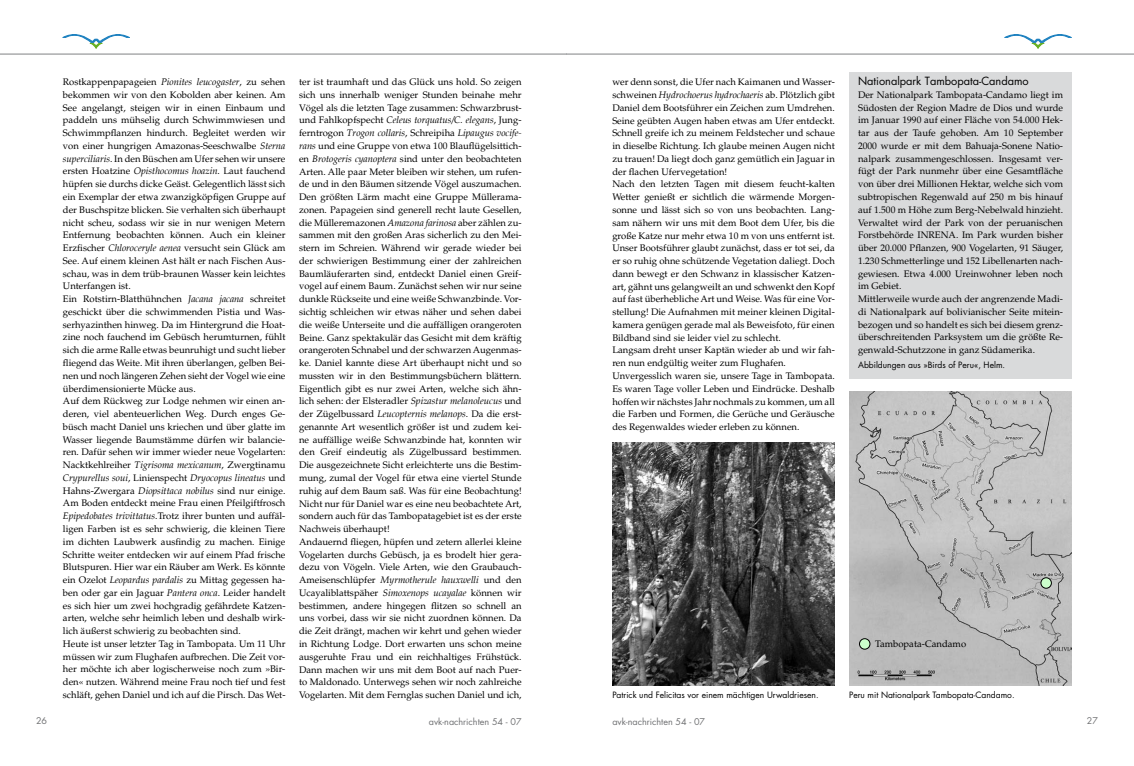
<style>
.page{position:relative;width:1134px;height:766px;background:#fff}
.page>*{position:absolute;margin:0;border:0;box-sizing:border-box;transform-origin:0 0}
.t1{font:11px "Futura";color:#000}
.t2{font:9.5px/12.8px "Palatino";color:#000}
.t3{font:9px "Futura";color:#707173}
.t4{font:9px "Futura";color:#707173}
.t5{font:8.5px "Futura";color:#000}
.s1{font-style:italic}
</style>
<div class="page">
<svg style="left:63px;top:35px;width:67px;height:13px"></svg>
<hr style="left:0;top:54px;width:567px;height:1px;background:#a9aaac">
<svg style="left:1004px;top:35px;width:67px;height:13px"></svg>
<hr style="left:567px;top:54px;width:567px;height:1px;background:#a9aaac">
<div style="left:849px;top:72px;width:222px;height:306px;background:#d9dadb"></div>
<img style="left:849px;top:391px;width:222px;height:294px">
<div style="left:1041px;top:577px;width:10px;height:11px;background:#cfc;border-radius:50%"></div>
<div style="left:1040px;top:577px;width:12px;height:11px;border:1px solid #000;border-radius:50%"></div>
<div style="left:859px;top:638px;width:11px;height:11px;background:#cfc;border-radius:50%"></div>
<div style="left:859px;top:638px;width:11px;height:11px;border:1px solid #000;border-radius:50%"></div>
<img style="left:612px;top:442px;width:223px;height:243px">
<p class="t2" style="left:63px;top:76px;width:224px">Rostkappenpapageien <span class="s1">Pionites leucogaster</span>, zu sehen bekommen wir von den Kobolden aber keinen. Am See angelangt, steigen wir in einen Einbaum und paddeln uns mühselig durch Schwimmwiesen und Schwimmpflanzen hindurch. Begleitet werden wir von einer hungrigen Amazonas-Seeschwalbe <span class="s1">Sterna superciliaris</span>. In den Büschen am Ufer sehen wir unsere ersten Hoatzine <span class="s1">Opisthocomus hoazin</span>. Laut fauchend hüpfen sie durchs dicke Geäst. Gelegentlich lässt sich ein Exemplar der etwa zwanzigköpfigen Gruppe auf der Buschspitze blicken. Sie verhalten sich überhaupt nicht scheu, sodass wir sie in nur wenigen Metern Entfernung beobachten können. Auch ein kleiner Erzfischer <span class="s1">Chloroceryle aenea</span> versucht sein Glück am See. Auf einem kleinen Ast hält er nach Fischen Aus&shy;schau, was in dem trüb-braunen Wasser kein leichtes Unterfangen ist.<br>Ein Rotstirn-Blatthühnchen <span class="s1">Jacana jacana</span> schreitet geschickt über die schwimmenden Pistia und Was&shy;serhyazinthen hinweg. Da im Hintergrund die Hoat&shy;zine noch fauchend im Gebüsch herumturnen, fühlt sich die arme Ralle etwas beunruhigt und sucht lieber fliegend das Weite. Mit ihren überlangen, gelben Bei&shy;nen und noch längeren Zehen sieht der Vogel wie eine überdimensionierte Mücke aus.<br>Auf dem Rückweg zur Lodge nehmen wir einen an&shy;deren, viel abenteuerlichen Weg. Durch enges Ge&shy;büsch macht Daniel uns kriechen und über glatte im Wasser liegende Baumstämme dürfen wir balancie&shy;ren. Dafür sehen wir immer wieder neue Vogelarten:<br>Nacktkehlreiher <span class="s1">Tigrisoma mexicanum</span>, Zwergtinamu <span class="s1">Crypurellus soui</span>, Linienspecht <span class="s1">Dryocopus lineatus</span> und Hahns-Zwergara <span class="s1">Diopsittaca nobilus</span> sind nur einige.<br>Am Boden entdeckt meine Frau einen Pfeilgiftfrosch <span class="s1">Epipedobates trivittatus</span>.Trotz ihrer bunten und auffäl&shy;ligen Farben ist es sehr schwierig, die kleinen Tiere im dichten Laubwerk ausfindig zu machen. Einige Schritte weiter entdecken wir auf einem Pfad frische Blutspuren. Hier war ein Räuber am Werk. Es könnte ein Ozelot <span class="s1">Leopardus pardalis</span> zu Mittag gegessen ha&shy;ben oder gar ein Jaguar <span class="s1">Pantera onca</span>. Leider handelt es sich hier um zwei hochgradig gefährdete Katzen&shy;arten, welche sehr heimlich leben und deshalb wirk&shy;lich äußerst schwierig zu beobachten sind.<br>Heute ist unser letzter Tag in Tambopata. Um 11 Uhr müssen wir zum Flughafen aufbrechen. Die Zeit vor&shy;her möchte ich aber logischerweise noch zum »Bir&shy;den« nutzen. Während meine Frau noch tief und fest schläft, gehen Daniel und ich auf die Pirsch. Das Wet-</p>
<p class="t1" style="left:858px;top:74px;width:172px">Nationalpark Tambopata-Candamo</p>
<p class="t2" style="left:299px;top:76px;width:224px">ter ist traumhaft und das Glück uns hold. So zeigen sich uns innerhalb weniger Stunden beinahe mehr Vögel als die letzten Tage zusammen: Schwarzbrust&shy;und Fahlkopfspecht <span class="s1">Celeus torquatus/C. elegans</span>, Jung&shy;ferntrogon <span class="s1">Trogon collaris</span>, Schreipiha <span class="s1">Lipaugus vocife&shy;rans</span> und eine Gruppe von etwa 100 Blauflügelsittich&shy;en <span class="s1">Brotogeris cyanoptera</span> sind unter den beobachteten Arten. Alle paar Meter bleiben wir stehen, um rufen&shy;de und in den Bäumen sitzende Vögel auszumachen.<br>Den größten Lärm macht eine Gruppe Müllerama&shy;zonen. Papageien sind generell recht laute Gesellen, die Mülleremazonen <span class="s1">Amazona farinosa</span> aber zählen zu&shy;sammen mit den großen Aras sicherlich zu den Mei&shy;stern im Schreien. Während wir gerade wieder bei der schwierigen Bestimmung einer der zahlreichen Baumläuferarten sind, entdeckt Daniel einen Greif&shy;vogel auf einem Baum. Zunächst sehen wir nur seine dunkle Rückseite und eine weiße Schwanzbinde. Vor&shy;sichtig schleichen wir etwas näher und sehen dabei die weiße Unterseite und die auffälligen orangeroten Beine. Ganz spektakulär das Gesicht mit dem kräftig orangeroten Schnabel und der schwarzen Augenmas&shy;ke. Daniel kannte diese Art überhaupt nicht und so mussten wir in den Bestimmungsbüchern blättern.<br>Eigentlich gibt es nur zwei Arten, welche sich ähn&shy;lich sehen: der Elsteradler <span class="s1">Spizastur melanoleucus</span> und der Zügelbussard <span class="s1">Leucopternis melanops</span>. Da die erst&shy;genannte Art wesentlich größer ist und zudem kei&shy;ne auffällige weiße Schwanzbinde hat, konnten wir den Greif eindeutig als Zügelbussard bestimmen.<br>Die ausgezeichnete Sicht erleichterte uns die Bestim&shy;mung, zumal der Vogel für etwa eine viertel Stunde ruhig auf dem Baum saß. Was für eine Beobachtung!<br>Nicht nur für Daniel war es eine neu beobachtete Art, sondern auch für das Tambopatagebiet ist es der erste Nachweis überhaupt!<br>Andauernd fliegen, hüpfen und zetern allerlei kleine Vogelarten durchs Gebüsch, ja es brodelt hier gera&shy;dezu von Vögeln. Viele Arten, wie den Graubauch-Ameisenschlüpfer <span class="s1">Myrmotherule hauxwelli</span> und den Ucayaliblattspäher <span class="s1">Simoxenops ucayalae</span> können wir bestimmen, andere hingegen flitzen so schnell an uns vorbei, dass wir sie nicht zuordnen können. Da die Zeit drängt, machen wir kehrt und gehen wieder in Richtung Lodge. Dort erwarten uns schon meine ausgeruhte Frau und ein reichhaltiges Frühstück.<br>Dann machen wir uns mit dem Boot auf nach Puer&shy;to Maldonado. Unterwegs sehen wir noch zahlreiche Vogelarten. Mit dem Fernglas suchen Daniel und ich,</p>
<p class="t2" style="left:612px;top:76px;width:224px">wer denn sonst, die Ufer nach Kaimanen und Wasser&shy;schweinen <span class="s1">Hydrochoerus hydrochaeris</span> ab. Plötzlich gibt Daniel dem Bootsführer ein Zeichen zum Umdrehen.<br>Seine geübten Augen haben etwas am Ufer entdeckt.<br>Schnell greife ich zu meinem Feldstecher und schaue in dieselbe Richtung. Ich glaube meinen Augen nicht zu trauen! Da liegt doch ganz gemütlich ein Jaguar in der flachen Ufervegetation!<br>Nach den letzten Tagen mit diesem feucht-kalten Wetter genießt er sichtlich die wärmende Morgen&shy;sonne und lässt sich so von uns beobachten. Lang&shy;sam nähern wir uns mit dem Boot dem Ufer, bis die große Katze nur mehr etwa 10 m von uns entfernt ist.<br>Unser Bootsführer glaubt zunächst, dass er tot sei, da er so ruhig ohne schützende Vegetation daliegt. Doch dann bewegt er den Schwanz in klassischer Katzen&shy;art, gähnt uns gelangweilt an und schwenkt den Kopf auf fast überhebliche Art und Weise. Was für eine Vor&shy;stellung! Die Aufnahmen mit meiner kleinen Digital&shy;kamera genügen gerade mal als Beweisfoto, für einen Bildband sind sie leider viel zu schlecht.<br>Langsam dreht unser Kaptän wieder ab und wir fah&shy;ren nun endgültig weiter zum Flughafen.<br>Unvergesslich waren sie, unsere Tage in Tambopata.<br>Es waren Tage voller Leben und Eindrücke. Deshalb hoffen wir nächstes Jahr nochmals zu kommen, um all die Farben und Formen, die Gerüche und Geräusche des Regenwaldes wieder erleben zu können.</p>
<p class="t2" style="left:858px;top:88px;width:207px">Der Nationalpark Tambopata-Candamo liegt im Südosten der Region Madre de Dios und wurde im Januar 1990 auf einer Fläche von 54.000 Hek&shy;tar aus der Taufe gehoben. Am 10 September 2000 wurde er mit dem Bahuaja-Sonene Natio&shy;nalpark zusammengeschlossen. Insgesamt ver&shy;fügt der Park nunmehr über eine Gesamtfläche von über drei Millionen Hektar, welche sich vom subtropischen Regenwald auf 250 m bis hinauf auf 1.500 m Höhe zum Berg-Nebelwald hinzieht.<br>Verwaltet wird der Park von der peruanischen Forstbehörde INRENA. Im Park wurden bisher über 20.000 Pflanzen, 900 Vogelarten, 91 Säuger, 1.230 Schmetterlinge und 152 Libellenarten nach&shy;gewiesen. Etwa 4.000 Ureinwohner leben noch im Gebiet.<br>Mittlerweile wurde auch der angrenzende Madi&shy;di Nationalpark auf bolivianischer Seite mitein&shy;bezogen und so handelt es sich bei diesem grenz&shy;überschreitenden Parksystem um die größte Re&shy;genwald-Schutzzone in ganz Südamerika.</p>
<p class="t5" style="left:858px;top:359px;width:149px">Abbildungen aus »Birds of Peru«, Helm.</p>
<p class="t2" style="left:875px;top:637px;width:93px">Tambopata-Candamo</p>
<p class="t5" style="left:612px;top:689px;width:208px">Patrick und Felicitas vor einem mächtigen Urwaldriesen.</p>
<p class="t5" style="left:849px;top:689px;width:167px">Peru mit Nationalpark Tambopata-Candamo.</p>
<p class="t4" style="left:36px;top:714px;width:13px">26</p>
<p class="t3" style="left:429px;top:715px;width:94px">avk-nachrichten 54 - 07</p>
<p class="t3" style="left:612px;top:715px;width:94px">avk-nachrichten 54 - 07</p>
<p class="t4" style="left:1087px;top:714px;width:13px">27</p>
</div>
